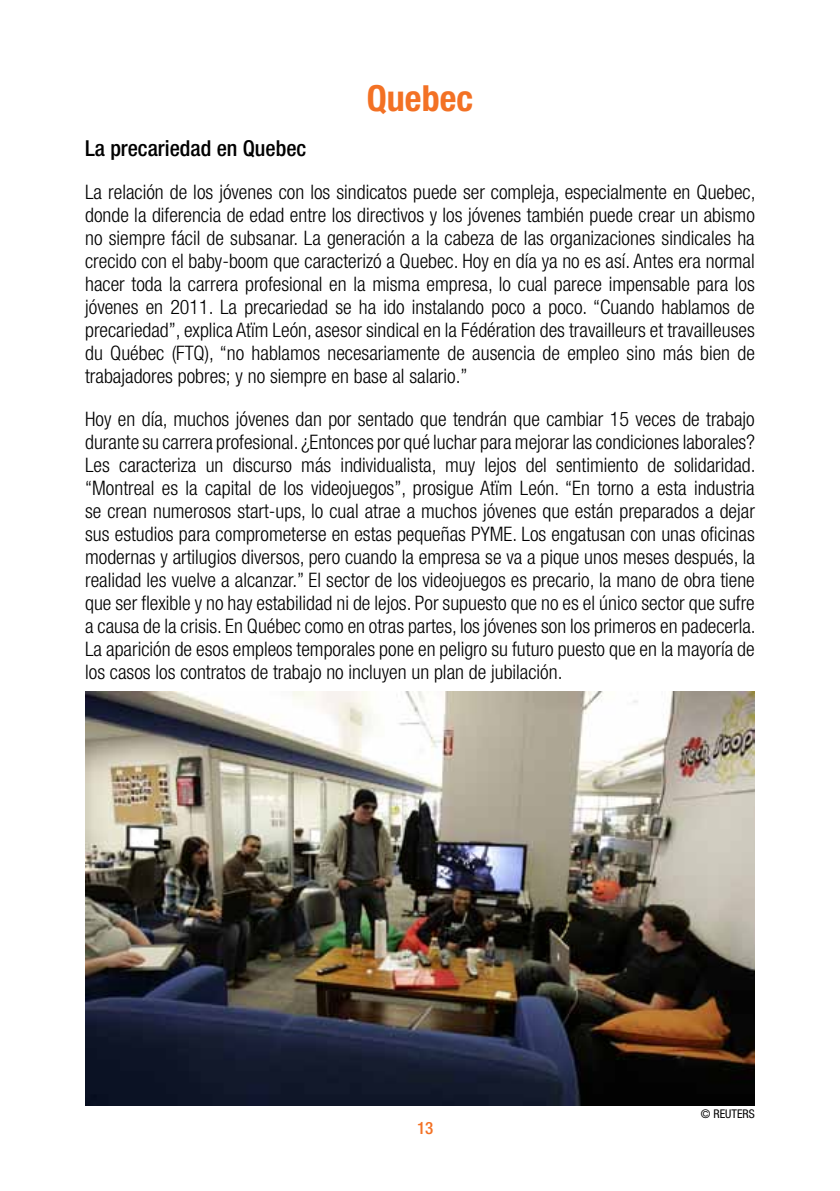
<style>
.page{position:relative;width:840px;height:1191px;background:#fff}
.page>*{position:absolute;margin:0;border:0;box-sizing:border-box;transform-origin:0 0}
.t1{font:700 condensed 36px "Helvetica Neue LT Std";color:#f37124}
.t2{font:500 condensed 22px "Helvetica Neue LT Std";color:#000}
.t3{font:300 condensed 20px/23px "Helvetica Neue LT Std";color:#000;text-align:justify}
.t4{font:500 condensed 17px "Helvetica Neue LT Std";color:#f37124}
.t5{font:condensed 12px "Helvetica Neue LT Std";color:#000}
</style>
<div class="page">
<img style="left:85px;top:692px;width:669px;height:413px">
<h1 class="t1" style="left:367px;top:76px;width:108px">Quebec</h1>
<p class="t2" style="left:85px;top:135px;width:222px">La precariedad en Quebec</p>
<p class="t3" style="left:85px;top:180px;width:671px">La relación de los jóvenes con los sindicatos puede ser compleja, especialmente en Quebec, donde la diferencia de edad entre los directivos y los jóvenes también puede crear un abismo no siempre fácil de subsanar. La generación a la cabeza de las organizaciones sindicales ha crecido con el baby-boom que caracterizó a Quebec. Hoy en día ya no es así. Antes era normal hacer toda la carrera profesional en la misma empresa, lo cual parece impensable para los jóvenes en 2011. La precariedad se ha ido instalando poco a poco. “Cuando hablamos de precariedad”, explica Atïm León, asesor sindical en la Fédération des travailleurs et travailleuses du Québec (FTQ), “no hablamos necesariamente de ausencia de empleo sino más bien de trabajadores pobres; y no siempre en base al salario.”</p>
<p class="t3" style="left:85px;top:407px;width:671px">Hoy en día, muchos jóvenes dan por sentado que tendrán que cambiar 15 veces de trabajo durante su carrera profesional. ¿Entonces por qué luchar para mejorar las condiciones laborales?<br>Les caracteriza un discurso más individualista, muy lejos del sentimiento de solidaridad. “Montreal es la capital de los videojuegos”, prosigue Atïm León. “En torno a esta industria se crean numerosos start-ups, lo cual atrae a muchos jóvenes que están preparados a dejar sus estudios para comprometerse en estas pequeñas PYME. Los engatusan con unas oficinas modernas y artilugios diversos, pero cuando la empresa se va a pique unos meses después, la realidad les vuelve a alcanzar.” El sector de los videojuegos es precario, la mano de obra tiene que ser flexible y no hay estabilidad ni de lejos. Por supuesto que no es el único sector que sufre a causa de la crisis. En Québec como en otras partes, los jóvenes son los primeros en padecerla.<br>La aparición de esos empleos temporales pone en peligro su futuro puesto que en la mayoría de los casos los contratos de trabajo no incluyen un plan de jubilación.</p>
<p class="t4" style="left:417px;top:1117px;width:18px">13</p>
<p class="t5" style="left:700px;top:1106px;width:55px">© REUTERS</p>
</div>
